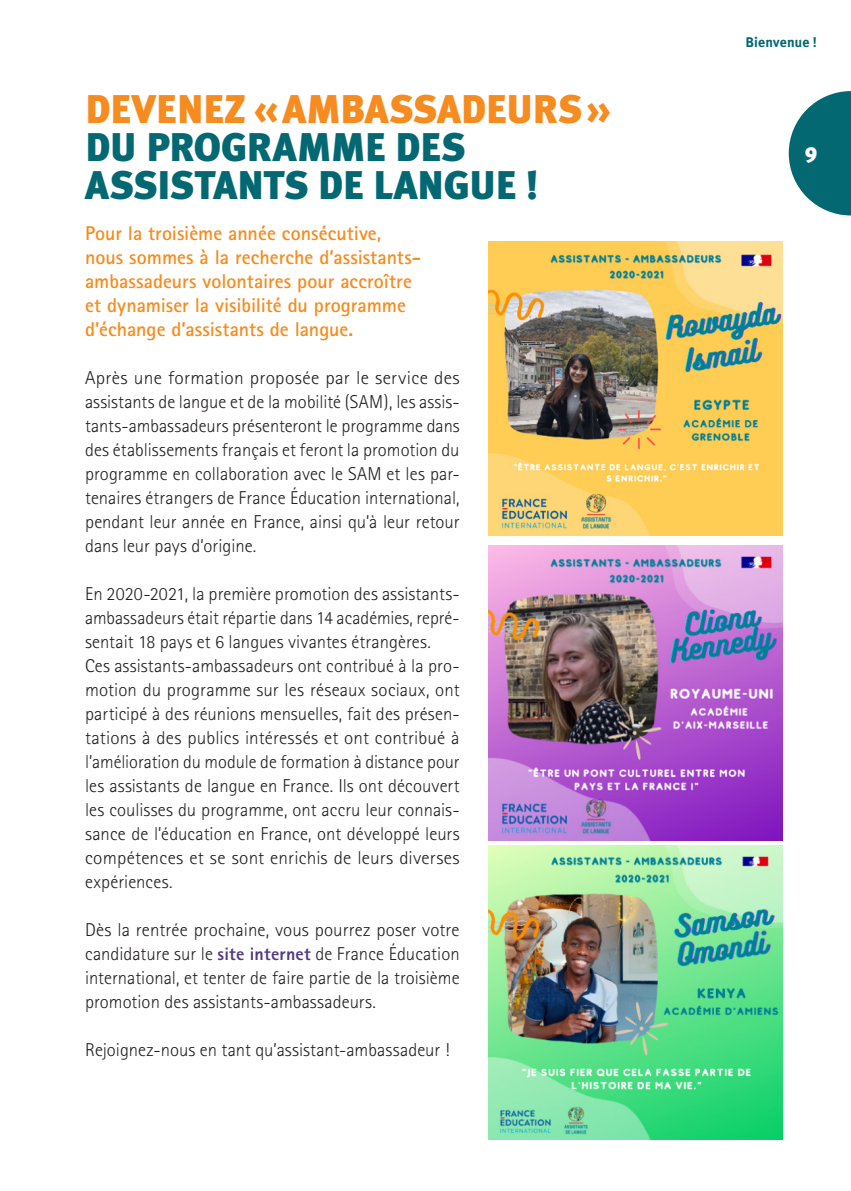
<style>
.page{position:relative;width:851px;height:1191px;background:#fff}
.page>*{position:absolute;margin:0;border:0;box-sizing:border-box;transform-origin:0 0}
.ttr2{font:900 40px/38px "Meta Plus Lining";letter-spacing:-.01em;color:#036872}
.t1{font:900 22px "Meta Plus Lining";color:#fff}
.ttr2-2{font:700 20px/24px "Rotis Sans Serif";color:#f68b1f}
.txt_courant{font:300 18.6px/24px "Rotis Sans Serif";color:#231f20;text-align:justify}
.txt_courant-2{font:300 18.6px/24px "Rotis Sans Serif";color:#231f20;text-align:justify;scale:1.04 1}
.t2{font:700 14px "Meta Plus Lining";letter-spacing:.01em;color:#036872}
.s1{color:#f68b1f}
.s2{font-weight:800;font-size:18px;color:#523a84}
</style>
<div class="page">
<svg style="left:788px;top:91px;width:62px;height:125px"></svg>
<img style="left:488px;top:241px;width:294px;height:295px">
<img style="left:488px;top:845px;width:294px;height:295px">
<img style="left:488px;top:545px;width:294px;height:295px">
<p class="ttr2" style="left:85px;top:91px;width:526px"><span class="s1">DEVENEZ «AMBASSADEURS»<br></span>DU PROGRAMME DES<br>ASSISTANTS DE LANGUE !</p>
<p class="ttr2-2" style="left:85px;top:221px;width:337px">Pour la troisième année consécutive, nous sommes à la recherche d’assistants&shy;ambassadeurs volontaires pour accroître et dynamiser la visibilité du programme d’échange d’assistants de langue.</p>
<p class="txt_courant-2" style="left:85px;top:366px;width:361px">Après une formation proposée par le service des assistants de langue et de la mobilité (SAM), les assis&shy;tants-ambassadeurs présenteront le programme dans des établissements français et feront la promotion du programme en collaboration avec le SAM et les par&shy;tenaires étrangers de France Éducation international, pendant leur année en France, ainsi qu’à leur retour dans leur pays d’origine.</p>
<p class="txt_courant" style="left:85px;top:582px;width:376px">En 2020-2021, la première promotion des assistants&shy;ambassadeurs était répartie dans 14 académies, repré&shy;sentait 18 pays et 6 langues vivantes étrangères.</p>
<p class="txt_courant" style="left:85px;top:654px;width:376px">Ces assistants-ambassadeurs ont contribué à la pro&shy;motion du programme sur les réseaux sociaux, ont participé à des réunions mensuelles, fait des présen&shy;tations à des publics intéressés et ont contribué à l’amélioration du module de formation à distance pour les assistants de langue en France. Ils ont découvert les coulisses du programme, ont accru leur connais&shy;sance de l’éducation en France, ont développé leurs compétences et se sont enrichis de leurs diverses expériences.</p>
<p class="txt_courant" style="left:85px;top:918px;width:376px">Dès la rentrée prochaine, vous pourrez poser votre candidature sur le <span class="s2">site internet</span> de France Éducation international, et tenter de faire partie de la troisième promotion des assistants-ambassadeurs.</p>
<p class="txt_courant" style="left:85px;top:1038px;width:366px">Rejoignez-nous en tant qu’assistant-ambassadeur !</p>
<p class="t2" style="left:745px;top:34px;width:73px">Bienvenue !</p>
<p class="t1" style="left:804px;top:141px;width:14px">9</p>
</div>
